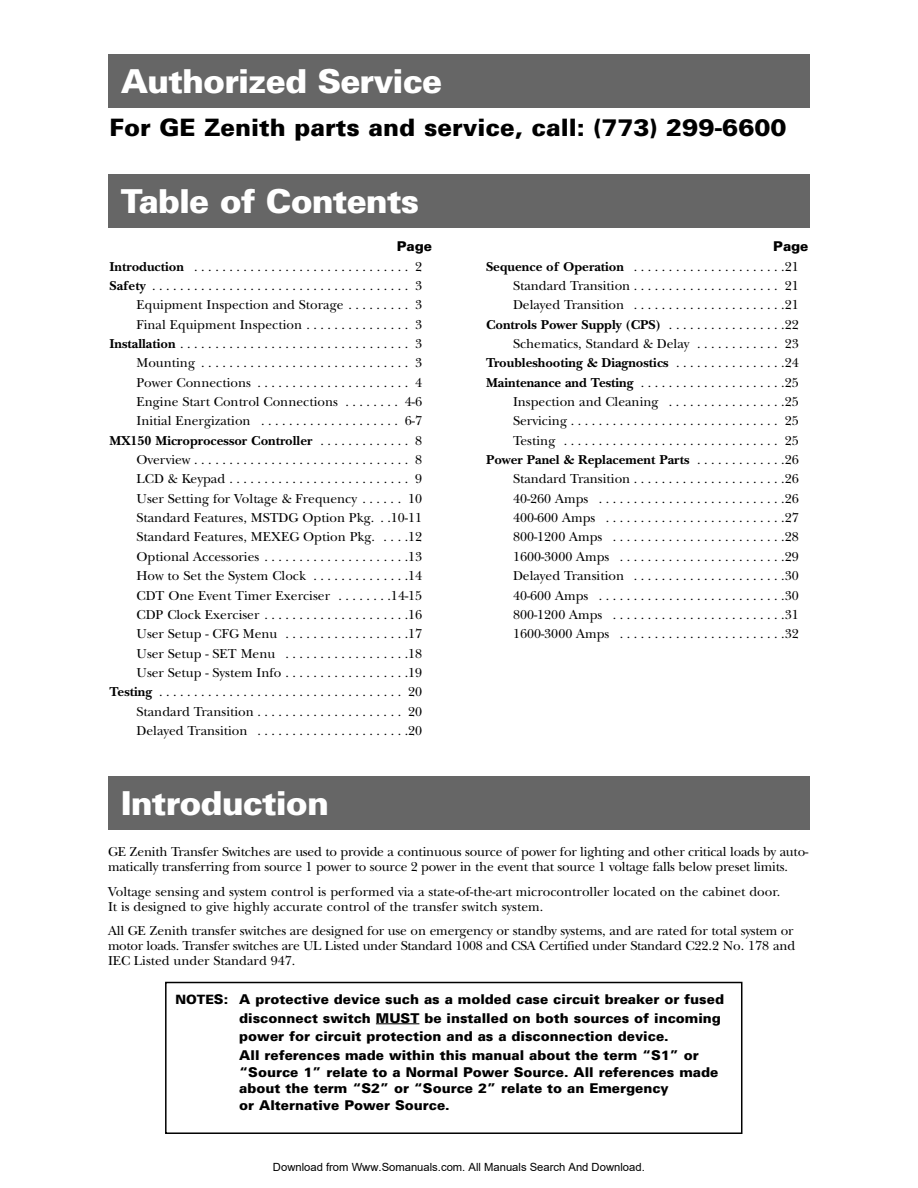
<style>
.page{position:relative;width:918px;height:1188px;background:#fff}
.page>*{position:absolute;margin:0;border:0;box-sizing:border-box;transform-origin:0 0}
.t1{font:900 33px "Univers";letter-spacing:-.025em;color:#fff}
.t2{font:900 24px "Univers";color:#000}
.t3{font:13.5px/19.4px "New Baskerville";color:#000}
.t4{font:900 13.5px/16.5px "Univers";color:#000}
.t5{font:11.25px "Arial";color:#000}
.s1{font-weight:700}
.s2{color:#fff}
.s3{font-size:12.9px}
</style>
<div class="page">
<div style="left:108px;top:174px;width:702px;height:54px;background:#666"></div>
<div style="left:108px;top:776px;width:702px;height:54px;background:#666"></div>
<hr style="left:376px;top:1023px;width:43px;height:1px;background:#000">
<div style="left:108px;top:54px;width:702px;height:54px;background:#666"></div>
<div style="left:165px;top:982px;width:577px;height:152px;border:2px solid #000"></div>
<h1 class="t1" style="left:121px;top:69px;width:323px">Authorized Service</h1>
<h2 class="t2" style="left:110px;top:118px;width:678px">For GE Zenith parts and service, call: (773) 299-6600</h2>
<h1 class="t1" style="left:121px;top:189px;width:300px">Table of Contents</h1>
<p class="t4" style="left:397px;top:239px;width:37px">Page</p>
<p class="t3" style="left:109px;top:258px;width:314px;text-align:right"><span class="s1">Introduction</span> . . . . . . . . . . . . . . . . . . . . . . . . . . . . . . .<span class="s2">1</span>2<br><span class="s1">Safety</span> . . . . . . . . . . . . . . . . . . . . . . . . . . . . . . . . . . . . .<span class="s2">1</span>3<br>Equipment Inspection and Storage . . . . . . . . .<span class="s2">1</span>3<br>Final Equipment Inspection . . . . . . . . . . . . . . .<span class="s2">1</span>3<br><span class="s1">Installation</span> . . . . . . . . . . . . . . . . . . . . . . . . . . . . . . . . .<span class="s2">1</span>3<br>Mounting . . . . . . . . . . . . . . . . . . . . . . . . . . . . . .<span class="s2">1</span>3<br>Power Connections . . . . . . . . . . . . . . . . . . . . . .<span class="s2">1</span>4<br>Engine Start Control Connections . . . . . . . .<span class="s2">1</span>4-6<br>Initial Energization . . . . . . . . . . . . . . . . . . . .<span class="s2">1</span>6-7<br><span class="s1">MX150 Microprocessor Controller</span> . . . . . . . . . . . . .<span class="s2">1</span>8<br>Overview . . . . . . . . . . . . . . . . . . . . . . . . . . . . . . .<span class="s2">1</span>8<br>LCD &amp; Keypad . . . . . . . . . . . . . . . . . . . . . . . . . .<span class="s2">1</span>9<br>User Setting for Voltage &amp; Frequency . . . . . .<span class="s2">1</span>10<br>Standard Features, MSTDG Option Pkg. . .10-11<br>Standard Features, MEXEG Option Pkg. . . . .12<br>Optional Accessories . . . . . . . . . . . . . . . . . . . . .13<br>How to Set the System Clock . . . . . . . . . . . . . .14<br>CDT One Event Timer Exerciser . . . . . . . .14-15<br>CDP Clock Exerciser . . . . . . . . . . . . . . . . . . . . .16<br>User Setup - CFG Menu . . . . . . . . . . . . . . . . . .17<br>User Setup - SET Menu . . . . . . . . . . . . . . . . . .18<br>User Setup - System Info . . . . . . . . . . . . . . . . . .19<br><span class="s1">Testing</span> . . . . . . . . . . . . . . . . . . . . . . . . . . . . . . . . . . .<span class="s2">1</span>20<br>Standard Transition . . . . . . . . . . . . . . . . . . . . .<span class="s2">1</span>20<br>Delayed Transition . . . . . . . . . . . . . . . . . . . . . .20</p>
<p class="t4" style="left:773px;top:239px;width:37px">Page</p>
<p class="t3" style="left:486px;top:258px;width:314px;text-align:right"><span class="s1">Sequence of Operation</span> . . . . . . . . . . . . . . . . . . . . . .21<br>Standard Transition . . . . . . . . . . . . . . . . . . . . .<span class="s2">1</span>21<br>Delayed Transition . . . . . . . . . . . . . . . . . . . . . .21<br><span class="s1">Controls Power Supply (CPS)</span> . . . . . . . . . . . . . . . . .22<br>Schematics, Standard &amp; Delay . . . . . . . . . . . .<span class="s2">1</span>23<br><span class="s1">Troubleshooting &amp; Diagnostics</span> . . . . . . . . . . . . . . . .24<br><span class="s1">Maintenance and Testing</span> . . . . . . . . . . . . . . . . . . . . .25<br>Inspection and Cleaning . . . . . . . . . . . . . . . . .25<br>Servicing . . . . . . . . . . . . . . . . . . . . . . . . . . . . . .<span class="s2">1</span>25<br>Testing . . . . . . . . . . . . . . . . . . . . . . . . . . . . . . .<span class="s2">1</span>25<br><span class="s1">Power Panel &amp; Replacement Parts</span> . . . . . . . . . . . . .26<br>Standard Transition . . . . . . . . . . . . . . . . . . . . . .26<br>40-260 Amps . . . . . . . . . . . . . . . . . . . . . . . . . . .26<br>400-600 Amps . . . . . . . . . . . . . . . . . . . . . . . . . .27<br>800-1200 Amps . . . . . . . . . . . . . . . . . . . . . . . . .28<br>1600-3000 Amps . . . . . . . . . . . . . . . . . . . . . . . .29<br>Delayed Transition . . . . . . . . . . . . . . . . . . . . . .30<br>40-600 Amps . . . . . . . . . . . . . . . . . . . . . . . . . . .30<br>800-1200 Amps . . . . . . . . . . . . . . . . . . . . . . . . .31<br>1600-3000 Amps . . . . . . . . . . . . . . . . . . . . . . . .32</p>
<h1 class="t1" style="left:121px;top:791px;width:210px">Introduction</h1>
<p class="t3" style="left:108px;top:846px;width:702px;line-height:15px">GE Zenith Transfer Switches are used to provide a continuous source of power for lighting and other critical loads by auto&shy;matically transferring from source 1 power to source 2 power in the event that source 1 voltage falls below preset limits.</p>
<p class="t3" style="left:108px;top:885px;width:674px;line-height:15px">Voltage sensing and system control is performed via a state-of-the-art microcontroller located on the cabinet door.<br>It is designed to give highly accurate control of the transfer switch system.</p>
<p class="t3" style="left:108px;top:925px;width:689px;line-height:15px">All GE Zenith transfer switches are designed for use on emergency or standby systems, and are rated for total system or motor loads. Transfer switches are UL Listed under Standard 1008 and CSA Certified under Standard C22.2 No. 178 and<br>IEC Listed under Standard 947.</p>
<p class="t4" style="left:239px;top:992px;width:486px;line-height:18px;text-indent:-64px"><span class="s3">NOTE</span>S: A protective device such as a molded case circuit breaker or fused disconnect switch MUST be installed on both sources of incoming power for circuit protection and as a disconnection device.</p>
<p class="t4" style="left:239px;top:1049px;width:481px">All references made within this manual about the term “S1” or “Source 1” relate to a Normal Power Source. All references made about the term “S2” or “Source 2” relate to an Emergency<br>or Alternative Power Source.</p>
<p class="t5" style="left:273px;top:1160px;width:373px">Download from Www.Somanuals.com. All Manuals Search And Download.</p>
</div>
